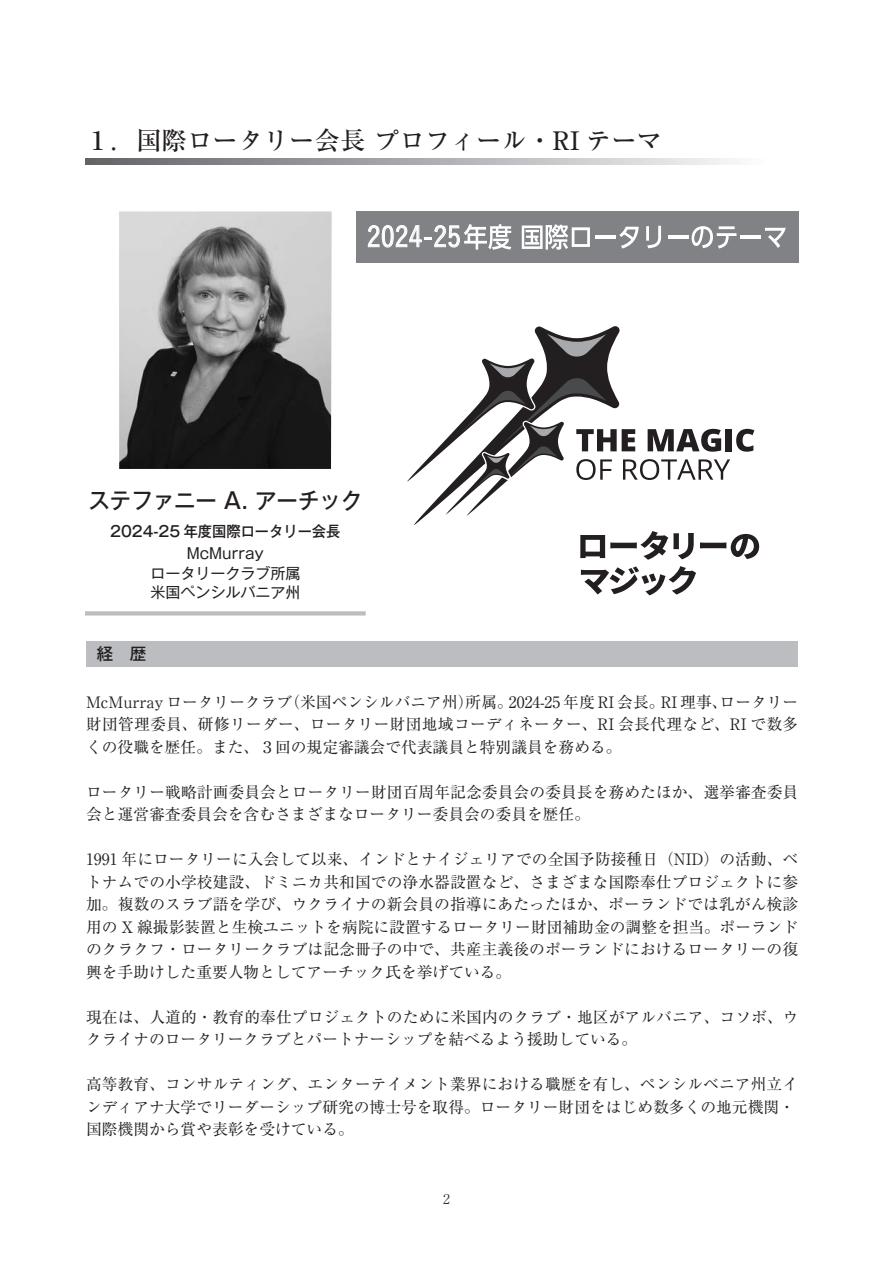
<style>
.page{position:relative;width:893px;height:1263px;background:#fff}
.page>*{position:absolute;margin:0;border:0;box-sizing:border-box;transform-origin:0 0}
.t1{font:500 28.65px "Yu Go";color:#fff;scale:.87 1}
.t2{font:500 25.5px "Ryumin Pr 6";color:#231f20}
.t3{font:500 22.5px "Gothic MB101 Pr 6";color:#231f20;scale:.95 1}
.t4{font:500 16.5px "Gothic MB101 Pr 6";color:#231f20}
.t5{font:15.75px/22.5px "Ryumin Pr 6";color:#231f20}
.t6{font:15px/19.5px "Gothic MB101 Pr 6";color:#231f20;text-align:center}
.t7{font:500 15px "Gothic MB101 Pr 6";color:#231f20;scale:.95 1}
.t8{font:300 13.5px "Ryumin Pr 6";color:#231f20}
</style>
<div class="page">
<svg style="left:85px;top:158px;width:646px;height:7px"></svg>
<img style="left:119px;top:211px;width:213px;height:258px">
<svg style="left:85px;top:611px;width:281px;height:4px"></svg>
<div style="left:86px;top:641px;width:711px;height:26px;background:#bcbdc0"></div>
<div style="left:356px;top:211px;width:442px;height:51px;background:#808285"></div>
<svg style="left:368px;top:224px;width:143px;height:26px"></svg>
<svg style="left:522px;top:224px;width:68px;height:26px"></svg>
<hr style="left:595px;top:235px;width:21px;height:3px;background:#fff">
<svg style="left:619px;top:227px;width:20px;height:22px"></svg>
<svg style="left:646px;top:226px;width:15px;height:22px"></svg>
<hr style="left:668px;top:235px;width:20px;height:3px;background:#fff">
<svg style="left:692px;top:226px;width:44px;height:22px"></svg>
<hr style="left:740px;top:235px;width:21px;height:3px;background:#fff">
<svg style="left:765px;top:228px;width:21px;height:20px"></svg>
<svg style="left:407px;top:326px;width:352px;height:234px"></svg>
<svg style="left:581px;top:566px;width:115px;height:29px"></svg>
<h2 class="t2" style="left:85px;top:120px;width:579px">１．国際ロータリー会長 プロフィール・RI テーマ</h2>
<h1 class="t1" style="left:367px;top:210px;width:110px">2024-25</h1>
<h3 class="t3" style="left:89px;top:482px;width:289px">ステファニー A. アーチック</h3>
<p class="t7" style="left:110px;top:519px;width:244px">2024-25 年度国際ロータリー会長</p>
<p class="t6" style="left:150px;top:543px;width:152px">McMurray<br>ロータリークラブ所属米国ペンシルバニア州</p>
<p class="t4" style="left:97px;top:640px;width:51px">経　歴</p>
<p class="t5" style="left:86px;top:690px;width:714px;text-align:justify">McMurray ロータリークラブ（米国ペンシルバニア州）所属。2024-25 年度 RI 会長。RI 理事、ロータリー財団管理委員、研修リーダー、ロータリー財団地域コーディネーター、RI 会長代理など、RI で数多くの役職を歴任。また、３回の規定審議会で代表議員と特別議員を務める。</p>
<p class="t5" style="left:86px;top:780px;width:714px">ロータリー戦略計画委員会とロータリー財団百周年記念委員会の委員長を務めたほか、選挙審査委員会と運営審査委員会を含むさまざまなロータリー委員会の委員を歴任。</p>
<p class="t5" style="left:86px;top:847px;width:714px;text-align:justify">1991 年にロータリーに入会して以来、インドとナイジェリアでの全国予防接種日（NID）の活動、ベトナムでの小学校建設、ドミニカ共和国での浄水器設置など、さまざまな国際奉仕プロジェクトに参加。複数のスラブ語を学び、ウクライナの新会員の指導にあたったほか、ポーランドでは乳がん検診用の X 線撮影装置と生検ユニットを病院に設置するロータリー財団補助金の調整を担当。ポーランドのクラクフ・ロータリークラブは記念冊子の中で、共産主義後のポーランドにおけるロータリーの復興を手助けした重要人物としてアーチック氏を挙げている。</p>
<p class="t5" style="left:86px;top:1005px;width:714px">現在は、人道的・教育的奉仕プロジェクトのために米国内のクラブ・地区がアルバニア、コソボ、ウクライナのロータリークラブとパートナーシップを結べるよう援助している。</p>
<p class="t5" style="left:86px;top:1072px;width:713px">高等教育、コンサルティング、エンターテイメント業界における職歴を有し、ペンシルベニア州立インディアナ大学でリーダーシップ研究の博士号を取得。ロータリー財団をはじめ数多くの地元機関・国際機関から賞や表彰を受けている。</p>
<p class="t8" style="left:443px;top:1189px;width:8px">2</p>
</div>
